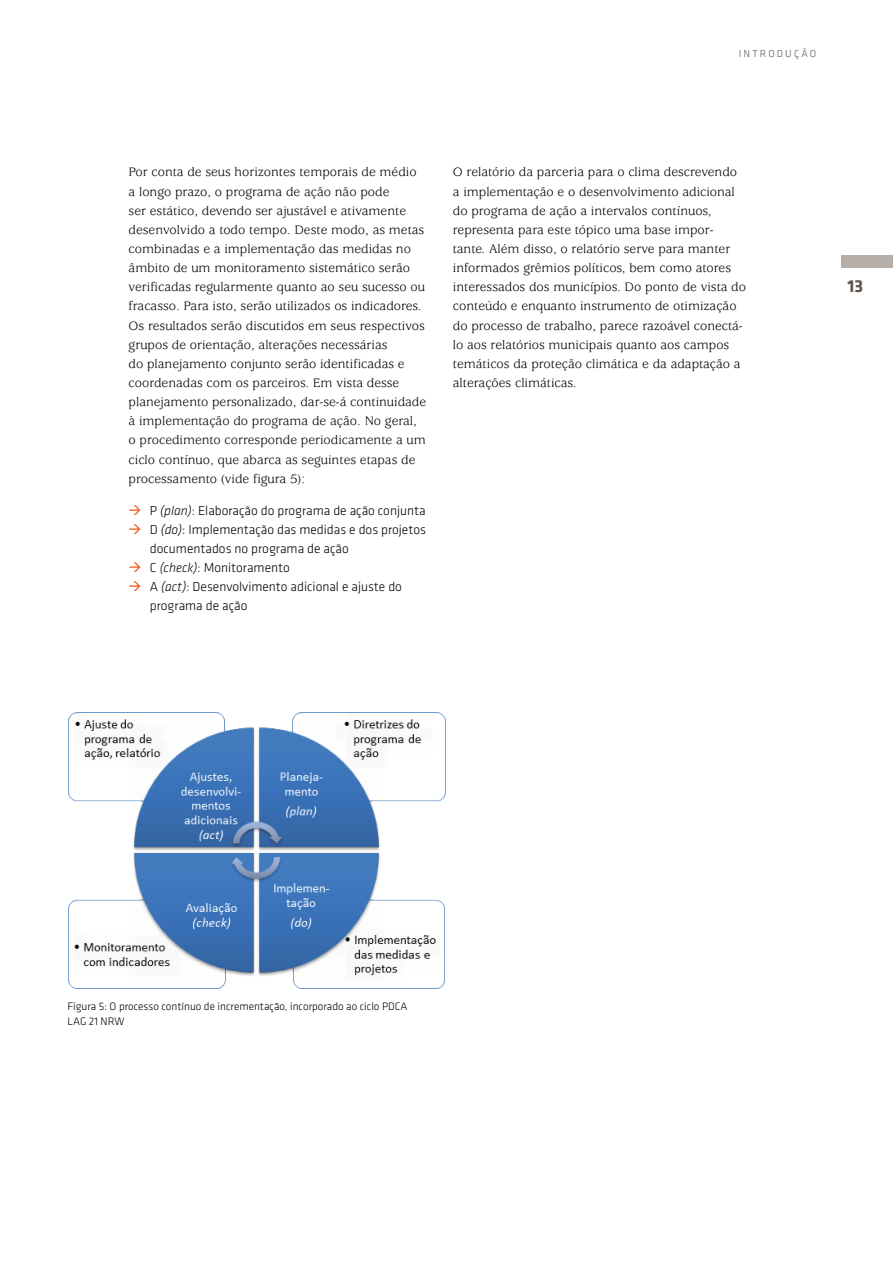
<style>
.page{position:relative;width:893px;height:1263px;background:#fff}
.page>*{position:absolute;margin:0;border:0;box-sizing:border-box;transform-origin:0 0}
.t1{font:700 18px "Klavika Basic";color:#61544d}
.t2{font:13.5px/19.2px "Usherwood Std";color:#000}
.t3{font:300 13.5px/19.2px "Klavika Basic";color:#000}
.t4{font:300 11.25px/14.9px "Klavika Basic";color:#000}
.t5{font:300 10.5px "Klavika Basic";letter-spacing:.2em;color:#61544d}
.s1{font-style:italic}
</style>
<div class="page">
<div style="left:842px;top:255px;width:51px;height:13px;background:#b6afa9"></div>
<img style="left:68px;top:712px;width:378px;height:277px">
<p class="t5" style="left:739px;top:47px;width:79px">INTRODUÇÃO</p>
<p class="t2" style="left:129px;top:163px;width:299px">Por conta de seus horizontes temporais de médio a longo prazo, o programa de ação não pode<br>ser estático, devendo ser ajustável e ativamente desenvolvido a todo tempo. Deste modo, as metas combinadas e a implementação das medidas no âmbito de um monitoramento sistemático serão verificadas regularmente quanto ao seu sucesso ou fracasso. Para isto, serão utilizados os indicadores.<br>Os resultados serão discutidos em seus respectivos grupos de orientação, alterações necessárias<br>do planejamento conjunto serão identificadas e coordenadas com os parceiros. Em vista desse planejamento personalizado, dar-se-á continuidade à implementação do programa de ação. No geral, o procedimento corresponde periodicamente a um ciclo contínuo, que abarca as seguintes etapas de processamento (vide figura 5):</p>
<p class="t3" style="left:150px;top:500px;width:277px">P <span class="s1">(plan)</span>: Elaboração do programa de ação conjunta</p>
<p class="t3" style="left:150px;top:519px;width:278px">D <span class="s1">(do)</span>: Implementação das medidas e dos projetos documentados no programa de ação</p>
<p class="t3" style="left:150px;top:558px;width:142px">C <span class="s1">(check)</span>: Monitoramento</p>
<p class="t3" style="left:150px;top:577px;width:254px">A <span class="s1">(act)</span>: Desenvolvimento adicional e ajuste do programa de ação</p>
<p class="t2" style="left:453px;top:163px;width:295px">O relatório da parceria para o clima descrevendo a implementação e o desenvolvimento adicional do programa de ação a intervalos contínuos, representa para este tópico uma base impor&shy;tante. Além disso, o relatório serve para manter informados grêmios políticos, bem como atores interessados dos municípios. Do ponto de vista do conteúdo e enquanto instrumento de otimização do processo de trabalho, parece razoável conectá&shy;lo aos relatórios municipais quanto aos campos temáticos da proteção climática e da adaptação a alterações climáticas.</p>
<h1 class="t1" style="left:847px;top:273px;width:17px">13</h1>
<p class="t4" style="left:68px;top:999px;width:341px">Figura 5: O processo contínuo de incrementação, incorporado ao ciclo PDCA<br>LAG 21 NRW</p>
</div>
